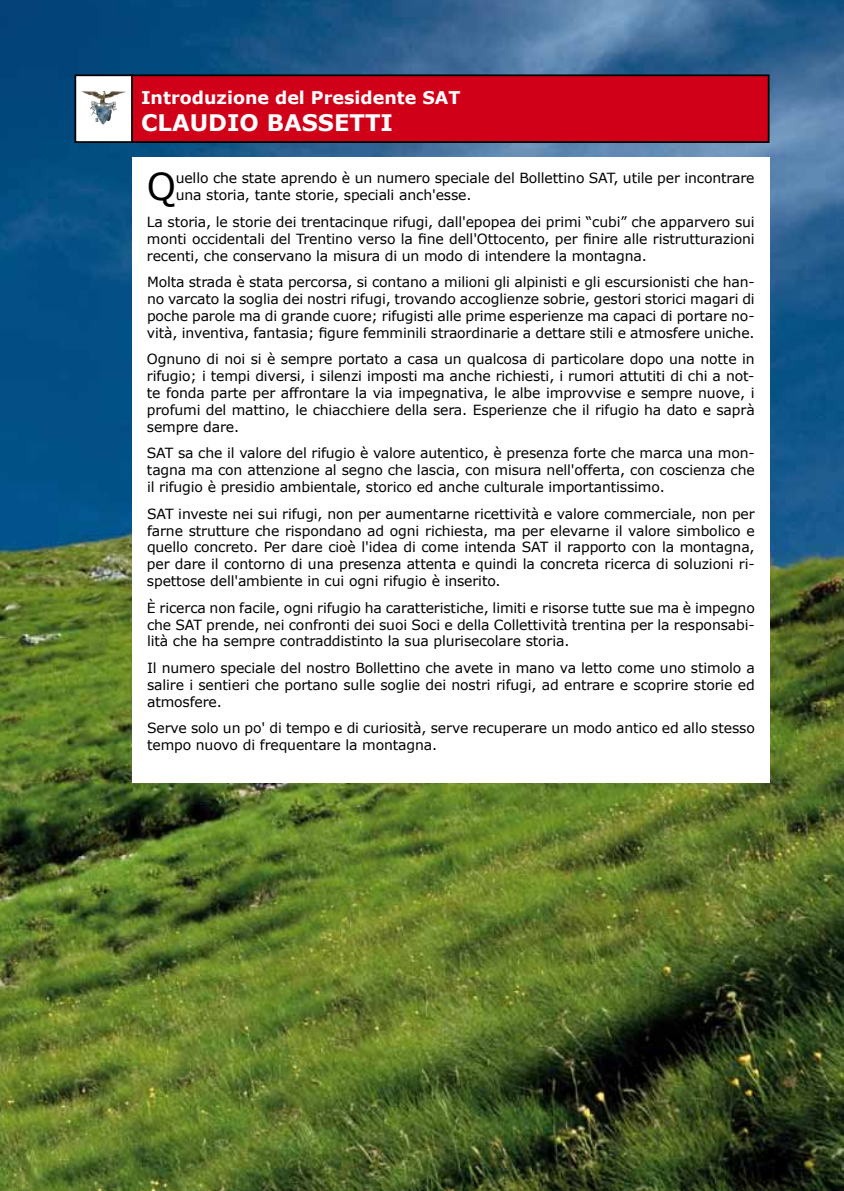
<style>
.page{position:relative;width:844px;height:1191px;background:#fff}
.page>*{position:absolute;margin:0;border:0;box-sizing:border-box;transform-origin:0 0}
.t1{font:37.1px "Verdana";color:#000}
.t2{font:700 22.75px "Verdana";color:#fff}
.t3{font:700 17.5px "Verdana";color:#fff}
.t4{font:14px/16.8px "Verdana";letter-spacing:-.01em;color:#000;text-align:justify}
</style>
<div class="page">
<img style="left:0;top:0;width:843px;height:1191px">
<div style="left:132px;top:158px;width:637px;height:625px;background:#fff"></div>
<div style="left:130px;top:75px;width:638px;height:67px;background:#d10019"></div>
<div style="left:129px;top:74px;width:640px;height:69px;border:2px solid #000"></div>
<svg style="left:77px;top:77px;width:53px;height:63px"></svg>
<div style="left:74px;top:74px;width:59px;height:69px;border:2px solid #000"></div>
<img style="left:81px;top:91px;width:23px;height:4px">
<p class="t3" style="left:141px;top:86px;width:321px">Introduzione del Presidente SAT</p>
<h2 class="t2" style="left:141px;top:108px;width:224px">Claudio Bass etti</h2>
<h1 class="t1" style="left:147px;top:163px;width:31px">Q</h1>
<p class="t4" style="left:176px;top:169px;width:580px">uello che state aprendo è un numero speciale del Bollettino SAT, utile per incontrare una storia, tante storie, speciali anch'esse.</p>
<p class="t4" style="left:147px;top:213px;width:609px">La storia, le storie dei trentacinque rifugi, dall'epopea dei primi “cubi” che apparvero sui monti occidentali del Trentino verso la fine dell'Ottocento, per finire alle ristrutturazioni recenti, che conservano la misura di un modo di intendere la montagna.</p>
<p class="t4" style="left:147px;top:273px;width:609px">Molta strada è stata percorsa, si contano a milioni gli alpinisti e gli escursionisti che han&shy;no varcato la soglia dei nostri rifugi, trovando accoglienze sobrie, gestori storici magari di poche parole ma di grande cuore; rifugisti alle prime esperienze ma capaci di portare no&shy;vità, inventiva, fantasia; figure femminili straordinarie a dettare stili e atmosfere uniche.</p>
<p class="t4" style="left:147px;top:350px;width:609px">Ognuno di noi si è sempre portato a casa un qualcosa di particolare dopo una notte in rifugio; i tempi diversi, i silenzi imposti ma anche richiesti, i rumori attutiti di chi a not&shy;te fonda parte per affrontare la via impegnativa, le albe improvvise e sempre nuove, i profumi del mattino, le chiacchiere della sera. Esperienze che il rifugio ha dato e saprà sempre dare.</p>
<p class="t4" style="left:147px;top:444px;width:609px">SAT sa che il valore del rifugio è valore autentico, è presenza forte che marca una mon&shy;tagna ma con attenzione al segno che lascia, con misura nell'offerta, con coscienza che il rifugio è presidio ambientale, storico ed anche culturale importantissimo.</p>
<p class="t4" style="left:147px;top:505px;width:609px">SAT investe nei sui rifugi, non per aumentarne ricettività e valore commerciale, non per farne strutture che rispondano ad ogni richiesta, ma per elevarne il valore simbolico e quello concreto. Per dare cioè l'idea di come intenda SAT il rapporto con la montagna, per dare il contorno di una presenza attenta e quindi la concreta ricerca di soluzioni ri&shy;spettose dell'ambiente in cui ogni rifugio è inserito.</p>
<p class="t4" style="left:147px;top:599px;width:609px">È ricerca non facile, ogni rifugio ha caratteristiche, limiti e risorse tutte sue ma è impegno che SAT prende, nei confronti dei suoi Soci e della Collettività trentina per la responsabi&shy;lità che ha sempre contraddistinto la sua plurisecolare storia.</p>
<p class="t4" style="left:147px;top:659px;width:609px">Il numero speciale del nostro Bollettino che avete in mano va letto come uno stimolo a salire i sentieri che portano sulle soglie dei nostri rifugi, ad entrare e scoprire storie ed atmosfere.</p>
<p class="t4" style="left:147px;top:719px;width:609px">Serve solo un po' di tempo e di curiosità, serve recuperare un modo antico ed allo stesso tempo nuovo di frequentare la montagna.</p>
</div>
